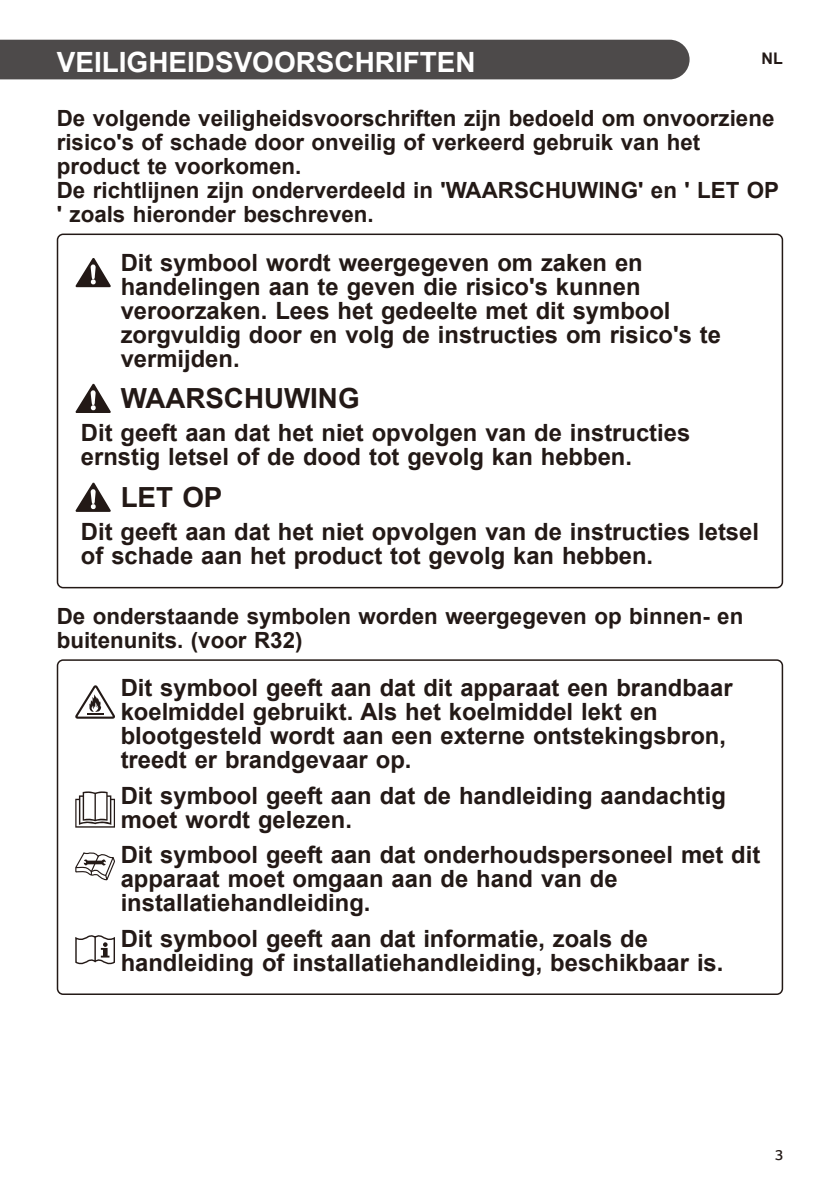
<style>
.page{position:relative;width:840px;height:1191px;background:#fff}
.page>*{position:absolute;margin:0;border:0;box-sizing:border-box;transform-origin:0 0}
.Heading{font:700 27.8px "Arial";color:#fff}
.Remind{font:700 27.8px "Arial";color:#231916}
.Attention{font:700 23.8px/24px "Arial";color:#231916}
.Main_Text{font:700 23.8px/24px "Arial";color:#231916}
.Bold{font:700 22.4px/24px "Arial";color:#231916}
.Main_Text_Bold_Lang{font:700 16px "Arial";color:#231916}
.t1{font:300 16px "LG Smart";color:#231916}
</style>
<div class="page">
<div style="left:0;top:40px;width:689px;height:39px;background:#4d4a4a"></div>
<div style="left:57px;top:233px;width:725px;height:355px;border:2px solid #231916;border-radius:6px"></div>
<svg style="left:75px;top:258px;width:36px;height:29px"></svg>
<svg style="left:75px;top:384px;width:36px;height:29px"></svg>
<svg style="left:75px;top:482px;width:36px;height:30px"></svg>
<div style="left:57px;top:659px;width:725px;height:336px;border:2px solid #231916;border-radius:6px"></div>
<svg style="left:75px;top:685px;width:40px;height:33px"></svg>
<svg style="left:75px;top:791px;width:40px;height:36px"></svg>
<svg style="left:75px;top:852px;width:40px;height:28px"></svg>
<svg style="left:75px;top:935px;width:40px;height:29px"></svg>
<p class="Heading" style="left:57px;top:42px;width:420px">VEILIGHEIDSVOORSCHRIFTEN</p>
<p class="Main_Text_Bold_Lang" style="left:761px;top:47px;width:23px">NL</p>
<p class="Bold" style="left:57px;top:106px;width:718px">De volgende veiligheidsvoorschriften zijn bedoeld om onvoorziene risico's of schade door onveilig of verkeerd gebruik van het product te voorkomen.</p>
<p class="Bold" style="left:57px;top:178px;width:723px">De richtlijnen zijn onderverdeeld in 'WAARSCHUWING' en ' LET OP ' zoals hieronder beschreven.</p>
<p class="Attention" style="left:121px;top:250px;width:601px">Dit symbool wordt weergegeven om zaken en handelingen aan te geven die risico's kunnen veroorzaken. Lees het gedeelte met dit symbool zorgvuldig door en volg de instructies om risico's te vermijden.</p>
<p class="Remind" style="left:121px;top:379px;width:240px">WAARSCHUWING</p>
<p class="Main_Text" style="left:81px;top:421px;width:610px">Dit geeft aan dat het niet opvolgen van de instructies ernstig letsel of de dood tot gevolg kan hebben.</p>
<p class="Remind" style="left:121px;top:477px;width:103px">LET OP</p>
<p class="Main_Text" style="left:81px;top:520px;width:679px">Dit geeft aan dat het niet opvolgen van de instructies letsel of schade aan het product tot gevolg kan hebben.</p>
<p class="Bold" style="left:57px;top:604px;width:687px">De onderstaande symbolen worden weergegeven op binnen- en buitenunits. (voor R32)</p>
<p class="Attention" style="left:121px;top:676px;width:613px">Dit symbool geeft aan dat dit apparaat een brandbaar koelmiddel gebruikt. Als het koelmiddel lekt en blootgesteld wordt aan een externe ontstekingsbron, treedt er brandgevaar op.</p>
<p class="Attention" style="left:121px;top:783px;width:606px">Dit symbool geeft aan dat de handleiding aandachtig moet wordt gelezen.</p>
<p class="Attention" style="left:121px;top:843px;width:640px">Dit symbool geeft aan dat onderhoudspersoneel met dit apparaat moet omgaan aan de hand van de installatiehandleiding.</p>
<p class="Attention" style="left:121px;top:926px;width:604px">Dit symbool geeft aan dat informatie, zoals de handleiding of installatiehandleiding, beschikbaar is.</p>
<p class="t1" style="left:774px;top:1146px;width:10px">3</p>
</div>
